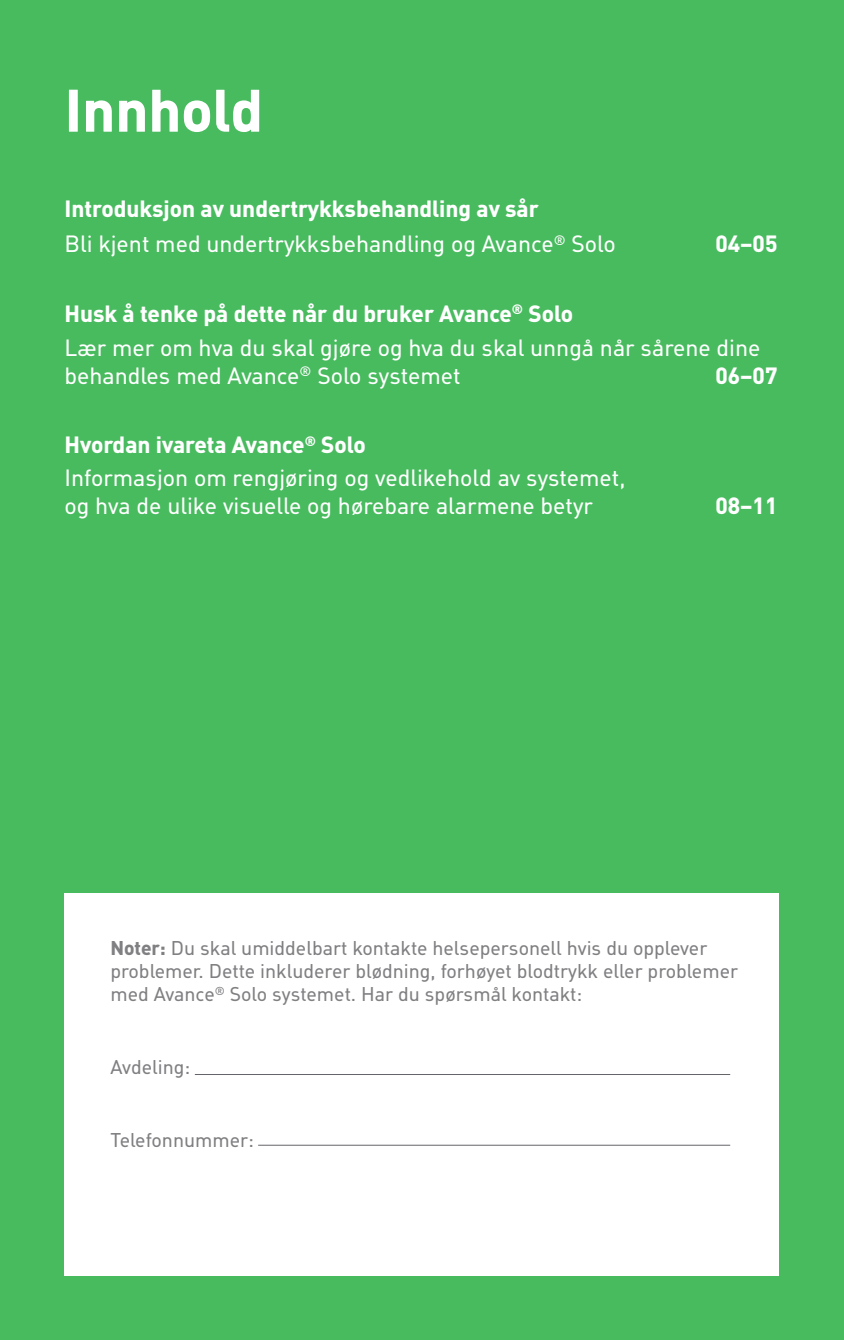
<style>
.page{position:relative;width:844px;height:1340px;background:#fff}
.page>*{position:absolute;margin:0;border:0;box-sizing:border-box;transform-origin:0 0}
.t1{font:700 57.75px "MHC Din";color:#fff}
.t2{font:22.75px/27.3px "MHC Din";color:#fff}
.t3{font:700 22.75px "MHC Din";color:#fff}
.t4{font:19.25px/23.1px "MHC Din";color:#808083}
.s1{font-weight:700}
</style>
<div class="page">
<div style="left:0;top:0;width:843px;height:1339px;background:#48bb5f"></div>
<div style="left:64px;top:893px;width:715px;height:382px;background:#fff"></div>
<hr style="left:258px;top:1144px;width:472px;height:1px;background:#63656a">
<hr style="left:195px;top:1074px;width:535px;height:1px;background:#63656a">
<p class="t1" style="left:64px;top:75px;width:200px">Innhold</p>
<p class="t3" style="left:64px;top:195px;width:475px">Introduksjon av undertrykksbehandling av sår</p>
<p class="t2" style="left:64px;top:230px;width:552px">Bli kjent med undertrykksbehandling og Avance<sup>®</sup> Solo</p>
<p class="t3" style="left:715px;top:230px;width:63px">04–05</p>
<p class="t3" style="left:64px;top:299px;width:510px">Husk å tenke på dette når du bruker Avance<sup>®</sup> Solo</p>
<p class="t2" style="left:64px;top:334px;width:697px">Lær mer om hva du skal gjøre og hva du skal unngå når sårene dine behandles med Avance<sup>®</sup> Solo systemet</p>
<p class="t3" style="left:715px;top:361px;width:63px">06–07</p>
<p class="t3" style="left:64px;top:431px;width:303px">Hvordan ivareta Avance<sup>®</sup> Solo</p>
<p class="t2" style="left:64px;top:464px;width:562px">Informasjon om rengjøring og vedlikehold av systemet, og hva de ulike visuelle og hørebare alarmene betyr</p>
<p class="t3" style="left:715px;top:491px;width:63px">08–11</p>
<p class="t4" style="left:110px;top:936px;width:629px"><span class="s1">Noter:</span> Du skal umiddelbart kontakte helsepersonell hvis du opplever problemer. Dette inkluderer blødning, forhøyet blodtrykk eller problemer med Avance<sup>®</sup> Solo systemet. Har du spørsmål kontakt:</p>
<p class="t4" style="left:110px;top:1055px;width:81px">Avdeling:</p>
<p class="t4" style="left:110px;top:1128px;width:145px">Telefonnummer:</p>
</div>
